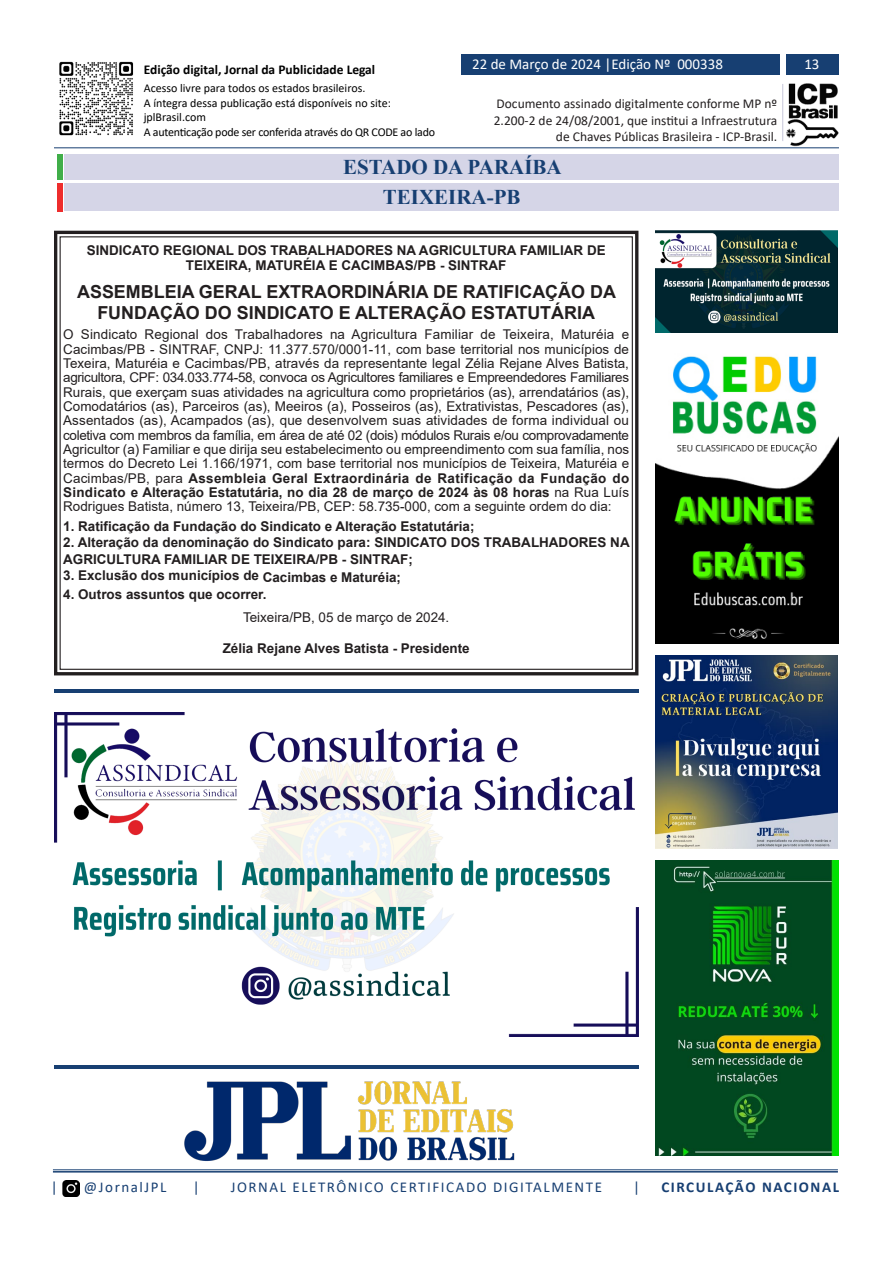
<style>
.page{position:relative;width:893px;height:1263px;background:#fff}
.page>*{position:absolute;margin:0;border:0;box-sizing:border-box;transform-origin:0 0}
.t1{font:700 21px/30.5px "Times New Roman";color:#173f72;text-align:center}
.t2{font:700 18px/20.5px "Arial";color:#231f20;text-align:center}
.t3{font:15px "Calibri";letter-spacing:.105em;color:#173f72}
.t4{font:15px "Calibri";color:#fff}
.t5{font:700 15px "Calibri";letter-spacing:.105em;color:#173f72}
.t6{font:13.5px/14.4px "Arial";color:#231f20;text-align:justify}
.t7{font:700 13.5px/14.4px "Arial";color:#231f20;text-align:center}
.t8{font:13.5px/16.2px "Calibri";color:#231f20;text-align:right}
.t9{font:700 13.5px "Calibri";color:#000}
.t10{font:12px/14.4px "Calibri";color:#000}
.s1{font-weight:700}
</style>
<div class="page">
<img style="left:59px;top:61px;width:75px;height:75px">
<img style="left:783px;top:83px;width:56px;height:64px">
<hr style="left:782px;top:84px;width:1px;height:57px;background:#c7c7d9">
<div style="left:786px;top:54px;width:53px;height:21px;background:#173f72"></div>
<div style="left:461px;top:54px;width:319px;height:21px;background:#173f72"></div>
<hr style="left:54px;top:147px;width:785px;height:1px;background:#173f72">
<hr style="left:53px;top:1169px;width:785px;height:1px;background:#173f72">
<hr style="left:53px;top:1171px;width:785px;height:1px;background:#173f72">
<img style="left:62px;top:1180px;width:18px;height:16px">
<div style="left:57px;top:154px;width:6px;height:26px;background:#40ae49"></div>
<div style="left:65px;top:154px;width:774px;height:26px;background:#d5d5e7"></div>
<img style="left:655px;top:860px;width:184px;height:296px">
<img style="left:655px;top:231px;width:183px;height:101px">
<img style="left:655px;top:656px;width:183px;height:192px">
<img style="left:656px;top:356px;width:183px;height:287px">
<hr style="left:55px;top:1065px;width:584px;height:3px;background:#173f72">
<hr style="left:54px;top:689px;width:584px;height:3px;background:#173f72">
<div style="left:65px;top:184px;width:774px;height:27px;background:#d5d5e7"></div>
<div style="left:57px;top:184px;width:6px;height:28px;background:#ee2d2d"></div>
<img style="left:179px;top:1068px;width:378px;height:105px">
<div style="left:54px;top:231px;width:584px;height:444px;border:3px solid #231f20"></div>
<img style="left:55px;top:712px;width:583px;height:324px">
<p class="t9" style="left:144px;top:60px;width:233px">Edição digital, Jornal da Publicidade Legal</p>
<p class="t10" style="left:144px;top:81px;width:293px">Acesso livre para todos os estados brasileiros.<br>A íntegra dessa publicação está disponíveis no site: jplBrasil.com<br>A autenticação pode ser conferida através do QR CODE ao lado</p>
<p class="t4" style="left:472px;top:54px;width:252px">22 de Março de 2024 |Edição Nº 000338</p>
<p class="t4" style="left:804px;top:54px;width:17px">13</p>
<p class="t8" style="left:494px;top:95px;width:285px">Documento assinado digitalmente conforme MP nº<br>2.200-2 de 24/08/2001, que institui a Infraestrutura de Chaves Públicas Brasileira - ICP-Brasil.</p>
<h1 class="t1" style="left:343px;top:151px;width:220px">ESTADO DA PARAÍBA<br>TEIXEIRA-PB</h1>
<p class="t7" style="left:87px;top:243px;width:520px">SINDICATO REGIONAL DOS TRABALHADORES NA AGRICULTURA FAMILIAR DE<br>TEIXEIRA, MATURÉIA E CACIMBAS/PB - SINTRAF</p>
<h2 class="t2" style="left:77px;top:282px;width:540px">ASSEMBLEIA GERAL EXTRAORDINÁRIA DE RATIFICAÇÃO DA<br>FUNDAÇÃO DO SINDICATO E ALTERAÇÃO ESTATUTÁRIA</h2>
<p class="t6" style="left:63px;top:327px;width:567px">O Sindicato Regional dos Trabalhadores na Agricultura Familiar de Teixeira, Maturéia e Cacimbas/PB - SINTRAF, CNPJ: 11.377.570/0001-11, com base territorial nos municípios de Texeira, Maturéia e Cacimbas/PB, através da representante legal Zélia Rejane Alves Batista, agricultora, CPF: 034.033.774-58, convoca os Agricultores familiares e Empreendedores Familiares Rurais, que exerçam suas atividades na agricultura como proprietários (as), arrendatários (as), Comodatários (as), Parceiros (as), Meeiros (a), Posseiros (as), Extrativistas, Pescadores (as), Assentados (as), Acampados (as), que desenvolvem suas atividades de forma individual ou coletiva com membros da família, em área de até 02 (dois) módulos Rurais e/ou comprovadamente Agricultor (a) Familiar e que dirija seu estabelecimento ou empreendimento com sua família, nos termos do Decreto Lei 1.166/1971, com base territorial nos municípios de Teixeira, Maturéia e Cacimbas/PB, para <span class="s1">Assembleia Geral Extraordinária de Ratificação da Fundação do Sindicato e Alteração Estatutária, no dia 28 de março de 2024 às 08 horas</span> na Rua Luís Rodrigues Batista, número 13, Teixeira/PB, CEP: 58.735-000, com a seguinte ordem do dia:</p>
<p class="t7" style="left:63px;top:519px;width:413px">1. Ratificação da Fundação do Sindicato e Alteração Estatutária;</p>
<p class="t7" style="left:63px;top:534px;width:568px;line-height:16.4px;text-align:left">2. Alteração da denominação do Sindicato para: SINDICATO DOS TRABALHADORES NA<br>AGRICULTURA FAMILIAR DE TEIXEIRA/PB - SINTRAF;</p>
<p class="t7" style="left:63px;top:568px;width:339px">3. Exclusão dos municípios de Cacimbas e Maturéia;</p>
<p class="t7" style="left:63px;top:587px;width:205px">4. Outros assuntos que ocorrer.</p>
<p class="t6" style="left:243px;top:610px;width:208px">Teixeira/PB, 05 de março de 2024.</p>
<p class="t7" style="left:223px;top:641px;width:248px">Zélia Rejane Alves Batista - Presidente</p>
<p class="t3" style="left:51px;top:1177px;width:8px">|</p>
<p class="t3" style="left:84px;top:1177px;width:84px">@JornalJPL</p>
<p class="t3" style="left:193px;top:1177px;width:8px">|</p>
<p class="t3" style="left:231px;top:1177px;width:373px">JORNAL ELETRÔNICO CERTIFICADO DIGITALMENTE</p>
<p class="t3" style="left:633px;top:1177px;width:8px">|</p>
<p class="t5" style="left:661px;top:1177px;width:179px">CIRCULAÇÃO NACIONAL</p>
</div>
